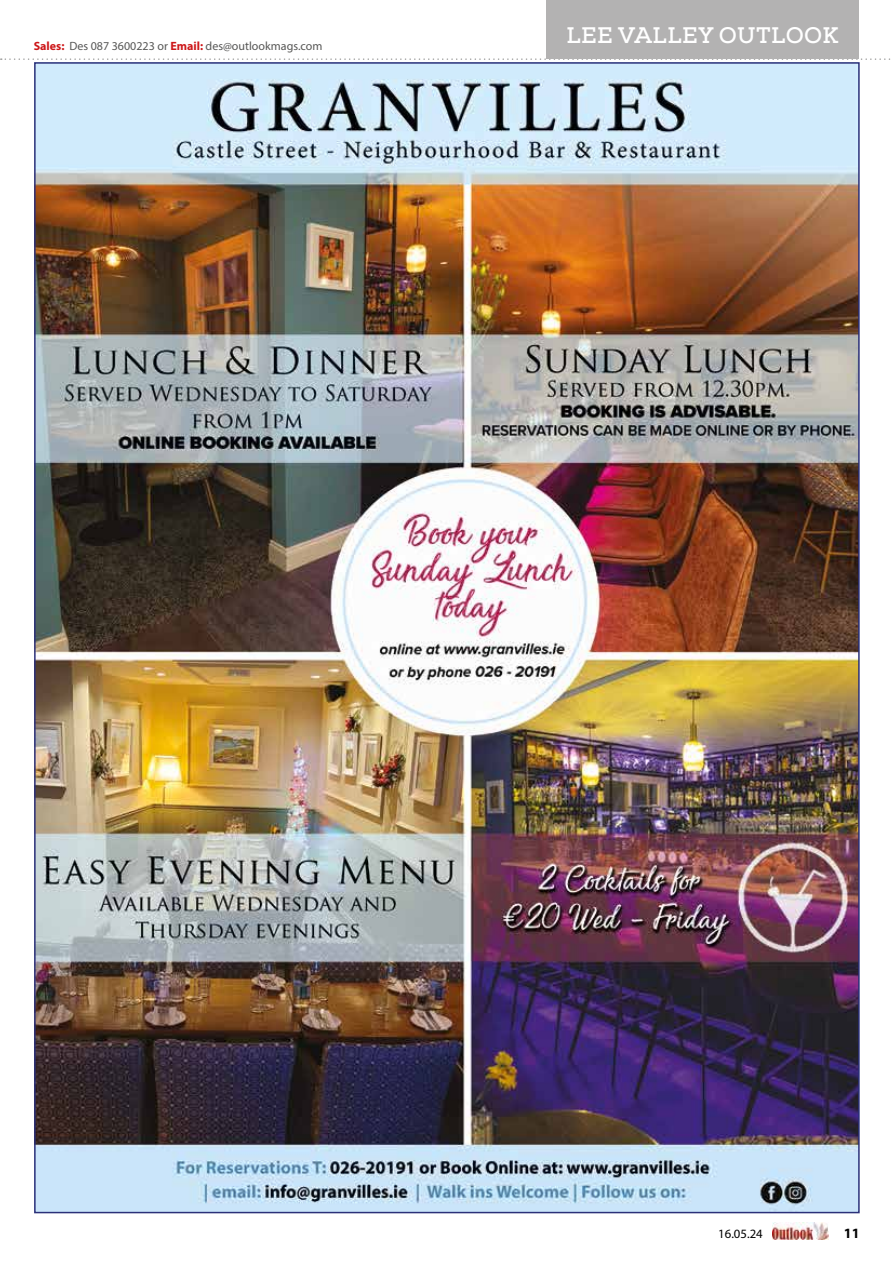
<style>
.page{position:relative;width:893px;height:1263px;background:#fff}
.page>*{position:absolute;margin:0;border:0;box-sizing:border-box;transform-origin:0 0}
.t1{font:22.5px "Nexa Slab Bold FREE";letter-spacing:.015em;color:#fff}
.t2{font:700 14.25px "Myriad Pro";color:#000}
.t3{font:12.75px "Myriad Pro";color:#000}
.t4{font:12px "Myriad Pro";color:#575756}
.s1{font-weight:700;color:#cd1719}
</style>
<div class="page">
<img style="left:772px;top:1223px;width:57px;height:17px">
<svg style="left:1px;top:58px;width:890px;height:2px"></svg>
<div style="left:546px;top:0;width:313px;height:58px;background:#b3b2b2"></div>
<img style="left:37px;top:65px;width:820px;height:1145px">
<p class="t4" style="left:34px;top:38px;width:290px"><span class="s1">Sales:</span> Des 087 3600223 or <span class="s1">Email:</span> des@outlookmags.com</p>
<h1 class="t1" style="left:566px;top:22px;width:274px">LEE VALLEY OUTLOOK</h1>
<p class="t3" style="left:718px;top:1226px;width:46px">16.05.24</p>
<p class="t2" style="left:844px;top:1224px;width:17px">11</p>
</div>
